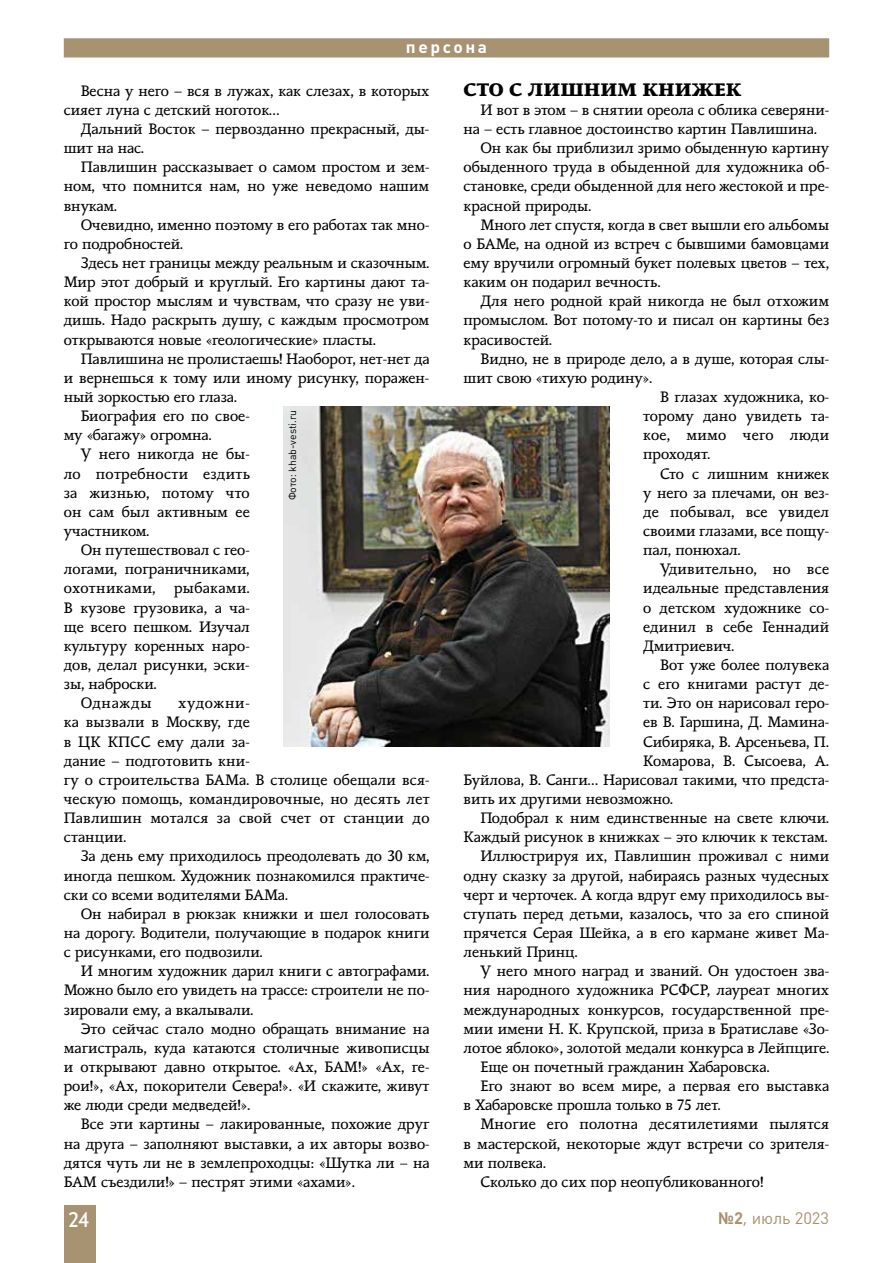
<style>
.page{position:relative;width:893px;height:1263px;background:#fff}
.page>*{position:absolute;margin:0;border:0;box-sizing:border-box;transform-origin:0 0}
.t1{font:21px "Conqueror Sans";color:#fff}
.t2{font:800 18px "Conqueror Slab";color:#000}
.t3{font:16.5px "Plumb";color:#a79372}
.t4{font:700 16.5px "Plumb";letter-spacing:.15em;color:#fff;scale:1.05 1}
.t5{font:15px/19.2px "Conqueror Slab";color:#000;text-align:justify}
.t6{font:15px "Conqueror Slab";letter-spacing:.025em;color:#000}
.t7{font:15px "Conqueror Slab";letter-spacing:.02em;color:#000}
.t8{font:15px "Conqueror Slab";letter-spacing:.05em;color:#000}
.t9{font:10.5px "Plumb";color:#000}
.s1{font-weight:700}
</style>
<div class="page">
<div style="left:64px;top:38px;width:765px;height:19px;background:#a79372"></div>
<img style="left:284px;top:406px;width:325px;height:340px">
<div style="left:64px;top:1205px;width:32px;height:58px;background:#a79372"></div>
<p class="t4" style="left:406px;top:37px;width:79px">персона</p>
<p class="t5" style="left:64px;top:81px;width:367px;text-indent:17px">Весна у него – вся в лужах, как слезах, в которых сияет луна с детский ноготок…</p>
<p class="t5" style="left:64px;top:120px;width:367px;text-indent:17px">Дальний Восток – первозданно прекрасный, ды&shy;шит на нас.</p>
<p class="t5" style="left:64px;top:158px;width:367px;text-indent:17px">Павлишин рассказывает о самом простом и зем&shy;ном, что помнится нам, но уже неведомо нашим внукам.</p>
<p class="t5" style="left:64px;top:215px;width:367px;text-indent:17px">Очевидно, именно поэтому в его работах так мно&shy;го подробностей.</p>
<p class="t5" style="left:64px;top:254px;width:367px;text-indent:17px">Здесь нет границы между реальным и сказочным.<br>Мир этот добрый и круглый. Его картины дают та&shy;кой простор мыслям и чувствам, что сразу не уви&shy;дишь. Надо раскрыть душу, с каждым просмотром открываются новые «геологические» пласты.</p>
<p class="t5" style="left:81px;top:349px;width:350px">Павлишина не пролистаешь! Наоборот, нет-нет да</p>
<p class="t5" style="left:64px;top:368px;width:367px">и вернешься к тому или иному рисунку, поражен-</p>
<p class="t5" style="left:64px;top:388px;width:175px">ный зоркостью его глаза.</p>
<p class="t5" style="left:81px;top:407px;width:171px">Биография его по свое-</p>
<p class="t5" style="left:64px;top:426px;width:150px">му «багажу» огромна.</p>
<p class="t5" style="left:81px;top:445px;width:170px">У него никогда не бы-</p>
<p class="t7" style="left:64px;top:464px;width:188px">ло потребности ездить</p>
<p class="t5" style="left:64px;top:483px;width:187px">за жизнью, потому что</p>
<p class="t5" style="left:64px;top:502px;width:188px">он сам был активным ее</p>
<p class="t5" style="left:64px;top:522px;width:87px">участником.</p>
<p class="t5" style="left:81px;top:541px;width:170px">Он путешествовал с гео-</p>
<p class="t5" style="left:64px;top:560px;width:187px">логами, пограничниками,</p>
<p class="t6" style="left:64px;top:579px;width:187px">охотниками, рыбаками.</p>
<p class="t5" style="left:64px;top:598px;width:188px">В кузове грузовика, а ча-</p>
<p class="t5" style="left:64px;top:617px;width:187px">ще всего пешком. Изучал</p>
<p class="t5" style="left:64px;top:636px;width:187px">культуру коренных наро-</p>
<p class="t5" style="left:64px;top:655px;width:187px">дов, делал рисунки, эски-</p>
<p class="t5" style="left:64px;top:675px;width:94px">зы, наброски.</p>
<p class="t8" style="left:81px;top:694px;width:72px">Однажды</p>
<p class="t2" style="left:463px;top:78px;width:280px">СТО С ЛИШНИМ КНИЖЕК</p>
<p class="t5" style="left:480px;top:100px;width:350px">И вот в этом – в снятии ореола с облика северяни-</p>
<p class="t5" style="left:463px;top:120px;width:355px">на – есть главное достоинство картин Павлишина.</p>
<p class="t5" style="left:480px;top:139px;width:350px">Он как бы приблизил зримо обыденную картину</p>
<p class="t5" style="left:463px;top:158px;width:367px">обыденного труда в обыденной для художника об-</p>
<p class="t5" style="left:463px;top:177px;width:367px">становке, среди обыденной для него жестокой и пре-</p>
<p class="t5" style="left:463px;top:196px;width:129px">красной природы.</p>
<p class="t5" style="left:480px;top:215px;width:350px">Много лет спустя, когда в свет вышли его альбомы</p>
<p class="t5" style="left:463px;top:234px;width:367px">о БАМе, на одной из встреч с бывшими бамовцами</p>
<p class="t5" style="left:463px;top:254px;width:367px">ему вручили огромный букет полевых цветов – тех,</p>
<p class="t5" style="left:463px;top:273px;width:199px">каким он подарил вечность.</p>
<p class="t5" style="left:480px;top:292px;width:350px">Для него родной край никогда не был отхожим</p>
<p class="t5" style="left:463px;top:311px;width:367px">промыслом. Вот потому-то и писал он картины без</p>
<p class="t5" style="left:463px;top:330px;width:90px">красивостей.</p>
<p class="t5" style="left:480px;top:349px;width:350px">Видно, не в природе дело, а в душе, которая слы-</p>
<p class="t5" style="left:463px;top:368px;width:190px">шит свою «тихую родину».</p>
<p class="t5" style="left:660px;top:388px;width:171px">В глазах художника, ко-</p>
<p class="t5" style="left:643px;top:407px;width:188px">торому дано увидеть та-</p>
<p class="t6" style="left:643px;top:426px;width:187px">кое, мимо чего люди</p>
<p class="t5" style="left:643px;top:445px;width:69px">проходят.</p>
<p class="t5" style="left:660px;top:464px;width:171px">Сто с лишним книжек</p>
<p class="t5" style="left:643px;top:483px;width:187px">у него за плечами, он вез-</p>
<p class="t5" style="left:643px;top:502px;width:187px">де побывал, все увидел</p>
<p class="t5" style="left:643px;top:521px;width:187px">своими глазами, все пощу-</p>
<p class="t5" style="left:643px;top:541px;width:99px">пал, понюхал.</p>
<p class="t6" style="left:660px;top:560px;width:170px">Удивительно, но все</p>
<p class="t5" style="left:643px;top:579px;width:187px">идеальные представления</p>
<p class="t5" style="left:643px;top:598px;width:187px">о детском художнике со-</p>
<p class="t5" style="left:643px;top:617px;width:188px">единил в себе Геннадий</p>
<p class="t5" style="left:643px;top:636px;width:93px">Дмитриевич.</p>
<p class="t5" style="left:660px;top:655px;width:170px">Вот уже более полувека</p>
<p class="t5" style="left:643px;top:675px;width:187px">с его книгами растут де-</p>
<p class="t5" style="left:643px;top:694px;width:187px">ти. Это он нарисовал геро-</p>
<p class="t5" style="left:643px;top:713px;width:188px">ев В. Гаршина, Д. Мамина-</p>
<p class="t5" style="left:643px;top:732px;width:187px">Сибиряка, В. Арсеньева, П.</p>
<p class="t5" style="left:643px;top:751px;width:187px">Комарова, В. Сысоева, А.</p>
<p class="t5" style="left:463px;top:770px;width:367px">Буйлова, В. Санги… Нарисовал такими, что предста-</p>
<p class="t5" style="left:463px;top:789px;width:211px">вить их другими невозможно.</p>
<p class="t5" style="left:480px;top:809px;width:350px">Подобрал к ним единственные на свете ключи.</p>
<p class="t5" style="left:463px;top:828px;width:366px">Каждый рисунок в книжках – это ключик к текстам.</p>
<p class="t5" style="left:480px;top:847px;width:350px">Иллюстрируя их, Павлишин проживал с ними</p>
<p class="t5" style="left:463px;top:866px;width:367px">одну сказку за другой, набираясь разных чудесных</p>
<p class="t5" style="left:463px;top:885px;width:367px">черт и черточек. А когда вдруг ему приходилось вы-</p>
<p class="t5" style="left:463px;top:904px;width:367px">ступать перед детьми, казалось, что за его спиной</p>
<p class="t5" style="left:463px;top:923px;width:367px">прячется Серая Шейка, а в его кармане живет Ма-</p>
<p class="t5" style="left:463px;top:943px;width:116px">ленький Принц.</p>
<p class="t5" style="left:480px;top:962px;width:350px">У него много наград и званий. Он удостоен зва-</p>
<p class="t5" style="left:463px;top:981px;width:367px">ния народного художника РСФСР, лауреат многих</p>
<p class="t5" style="left:463px;top:1000px;width:367px">международных конкурсов, государственной пре-</p>
<p class="t5" style="left:463px;top:1019px;width:367px">мии имени Н. К. Крупской, приза в Братиславе «Зо-</p>
<p class="t5" style="left:463px;top:1038px;width:367px">лотое яблоко», золотой медали конкурса в Лейпциге.</p>
<p class="t5" style="left:480px;top:1057px;width:291px">Еще он почетный гражданин Хабаровска.</p>
<p class="t5" style="left:480px;top:1077px;width:350px">Его знают во всем мире, а первая его выставка</p>
<p class="t5" style="left:463px;top:1096px;width:259px">в Хабаровске прошла только в 75 лет.</p>
<p class="t5" style="left:480px;top:1115px;width:350px">Многие его полотна десятилетиями пылятся</p>
<p class="t5" style="left:463px;top:1134px;width:367px">в мастерской, некоторые ждут встречи со зрителя-</p>
<p class="t5" style="left:463px;top:1153px;width:84px">ми полвека.</p>
<p class="t5" style="left:480px;top:1172px;width:285px">Сколько до сих пор неопубликованного!</p>
<p class="t9" style="left:286px;top:500px;width:92px;rotate:-90deg">Фото: khab-vesti.ru</p>
<p class="t5" style="left:64px;top:694px;width:367px;text-align:left;text-indent:114px">художни-<br>ка вызвали в Москву, где<br>в ЦК КПСС ему дали за-<br>дание – подготовить кни-<br>гу о строительства БАМа. В столице обещали вся&shy;ческую помощь, командировочные, но десять лет<br>Павлишин мотался за свой счет от станции до станции.</p>
<p class="t5" style="left:64px;top:847px;width:367px;text-indent:17px">За день ему приходилось преодолевать до 30 км, иногда пешком. Художник познакомился практиче&shy;ски со всеми водителями БАМа.</p>
<p class="t5" style="left:64px;top:904px;width:367px;text-indent:17px">Он набирал в рюкзак книжки и шел голосовать на дорогу. Водители, получающие в подарок книги с рисунками, его подвозили.</p>
<p class="t5" style="left:64px;top:962px;width:367px;text-indent:17px">И многим художник дарил книги с автографами.<br>Можно было его увидеть на трассе: строители не по&shy;зировали ему, а вкалывали.</p>
<p class="t5" style="left:64px;top:1019px;width:367px;text-indent:17px">Это сейчас стало модно обращать внимание на магистраль, куда катаются столичные живописцы и открывают давно открытое. «Ах, БАМ!» «Ах, ге&shy;рои!», «Ах, покорители Севера!». «И скажите, живут же люди среди медведей!».</p>
<p class="t5" style="left:64px;top:1115px;width:367px;text-indent:17px">Все эти картины – лакированные, похожие друг на друга – заполняют выставки, а их авторы возво&shy;дятся чуть ли не в землепроходцы: «Шутка ли – на БАМ съездили!» – пестрят этими «ахами».</p>
<h1 class="t1" style="left:68px;top:1208px;width:22px">24</h1>
<p class="t3" style="left:718px;top:1209px;width:112px"><span class="s1">№2</span>, июль 2023</p>
</div>
